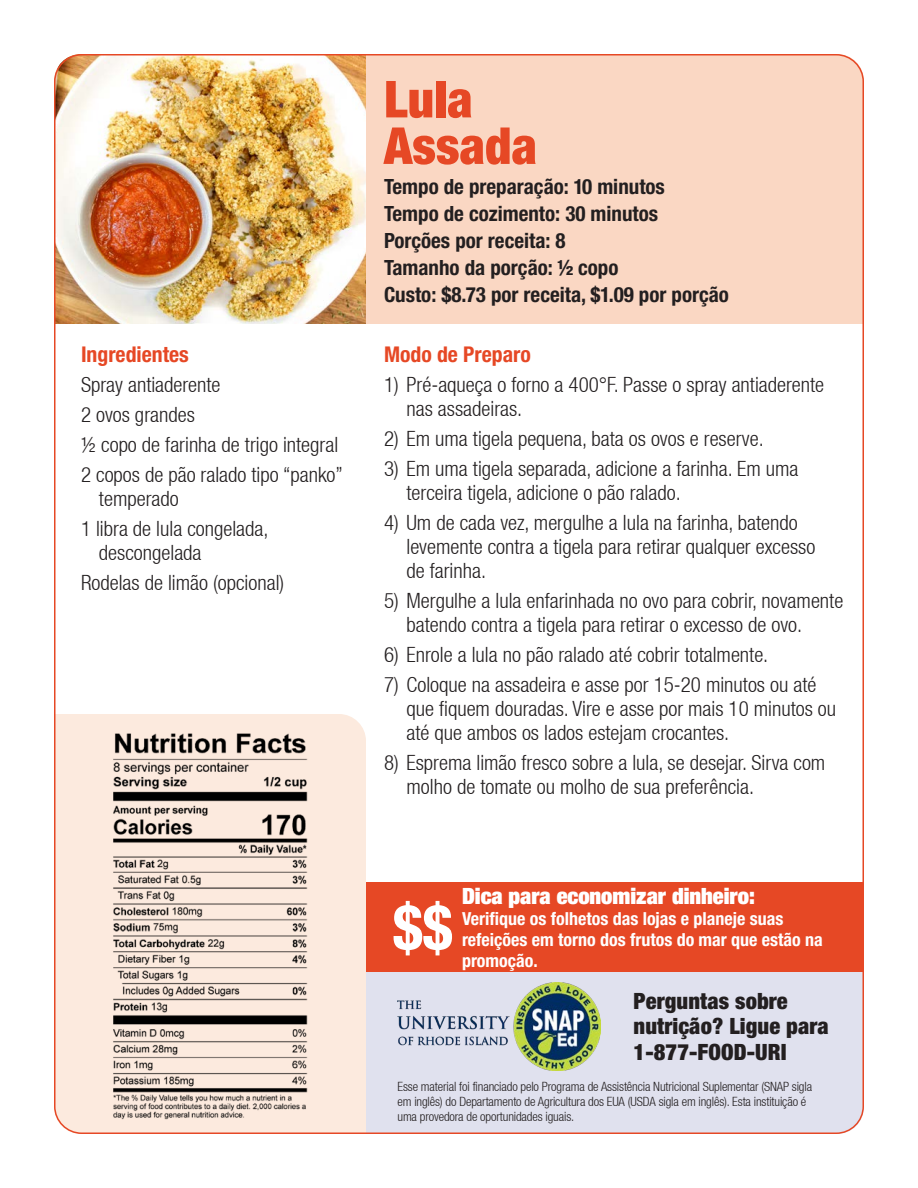
<style>
.page{position:relative;width:918px;height:1188px;background:#fff}
.page>*{position:absolute;margin:0;border:0;box-sizing:border-box;transform-origin:0 0}
.t1{font:700 condensed 62.1px "Helvetica Neue LT Pro";color:#fff}
.Recipe_Title{font:900 condensed 51px/46.5px "Helvetica Neue LT Pro";color:#e64825}
.t2{font:900 condensed 22.5px/25.5px "Helvetica Neue LT Pro";letter-spacing:.005em;color:#231f20}
.t3{font:900 condensed 22.5px "Helvetica Neue LT Pro";color:#fff}
.t4{font:700 condensed 21.75px "Helvetica Neue LT Pro";color:#e64825}
.Directions_lists{font:300 condensed 21px/24px "Helvetica Neue LT";color:#231f20}
.Ingredients_list{font:300 condensed 21px/24px "Helvetica Neue LT";color:#231f20}
.Recipe_details{font:700 condensed 21px "Helvetica Neue LT Pro";color:#231f20}
.t5{font:700 condensed 18px/21px "Helvetica Neue LT Pro";color:#fff}
.t6{font:300 condensed 12.75px "Helvetica Neue LT";letter-spacing:-.01em;color:#231f20}
</style>
<div class="page">
<div style="left:54px;top:714px;width:312px;height:420px;background:#fceade"></div>
<img style="left:54px;top:54px;width:312px;height:270px">
<div style="left:366px;top:54px;width:498px;height:270px;background:#fad7c3"></div>
<div style="left:366px;top:882px;width:498px;height:90px;background:#e64825"></div>
<div style="left:366px;top:972px;width:498px;height:162px;background:#e0e1ee"></div>
<img style="left:398px;top:983px;width:202px;height:88px">
<img style="left:110px;top:730px;width:199px;height:390px">
<p class="t4" style="left:81px;top:342px;width:109px">Ingredientes</p>
<p class="Ingredients_list" style="left:81px;top:372px;width:141px">Spray antiaderente</p>
<p class="Ingredients_list" style="left:81px;top:402px;width:115px">2 ovos grandes</p>
<p class="Ingredients_list" style="left:81px;top:432px;width:259px">½ copo de farinha de trigo integral</p>
<p class="Ingredients_list" style="left:99px;top:462px;width:245px;text-indent:-18px">2 copos de pão ralado tipo “panko” temperado</p>
<p class="Ingredients_list" style="left:99px;top:516px;width:171px;text-indent:-18px">1 libra de lula congelada, descongelada</p>
<p class="Ingredients_list" style="left:81px;top:570px;width:205px">Rodelas de limão (opcional)</p>
<p class="Recipe_Title" style="left:384px;top:75px;width:155px">Lula<br>Assada</p>
<p class="Recipe_details" style="left:384px;top:174px;width:282px">Tempo de preparação: 10 minutos</p>
<p class="Recipe_details" style="left:384px;top:201px;width:276px">Tempo de cozimento: 30 minutos</p>
<p class="Recipe_details" style="left:384px;top:228px;width:183px">Porções por receita: 8</p>
<p class="Recipe_details" style="left:384px;top:255px;width:236px">Tamanho da porção: ½ copo</p>
<p class="Recipe_details" style="left:384px;top:282px;width:346px">Custo: $8.73 por receita, $1.09 por porção</p>
<p class="t4" style="left:384px;top:342px;width:148px">Modo de Preparo</p>
<p class="Directions_lists" style="left:406px;top:372px;width:419px;text-indent:-22px">1) Pré-aqueça o forno a 400°F. Passe o spray antiaderente nas assadeiras.</p>
<p class="Directions_lists" style="left:384px;top:426px;width:381px">2) Em uma tigela pequena, bata os ovos e reserve.</p>
<p class="Directions_lists" style="left:406px;top:456px;width:394px;text-indent:-22px">3) Em uma tigela separada, adicione a farinha. Em uma terceira tigela, adicione o pão ralado.</p>
<p class="Directions_lists" style="left:406px;top:510px;width:410px;text-indent:-22px">4) Um de cada vez, mergulhe a lula na farinha, batendo levemente contra a tigela para retirar qualquer excesso de farinha.</p>
<p class="Directions_lists" style="left:406px;top:588px;width:438px;text-indent:-22px">5) Mergulhe a lula enfarinhada no ovo para cobrir, novamente batendo contra a tigela para retirar o excesso de ovo.</p>
<p class="Directions_lists" style="left:384px;top:642px;width:386px">6) Enrole a lula no pão ralado até cobrir totalmente.</p>
<p class="Directions_lists" style="left:406px;top:672px;width:431px;text-indent:-22px">7) Coloque na assadeira e asse por 15-20 minutos ou até que fiquem douradas. Vire e asse por mais 10 minutos ou até que ambos os lados estejam crocantes.</p>
<p class="Directions_lists" style="left:406px;top:750px;width:420px;text-indent:-22px">8) Esprema limão fresco sobre a lula, se desejar. Sirva com molho de tomate ou molho de sua preferência.</p>
<p class="t1" style="left:393px;top:891px;width:61px">$$</p>
<p class="t3" style="left:462px;top:881px;width:294px">Dica para economizar dinheiro:</p>
<p class="t5" style="left:462px;top:908px;width:362px">Verifique os folhetos das lojas e planeje suas refeições em torno dos frutos do mar que estão na promoção.</p>
<p class="t2" style="left:634px;top:988px;width:197px">Perguntas sobre nutrição? Ligue para<br>1-877-FOOD-URI</p>
<p class="t6" style="left:398px;top:1079px;width:416px">Esse material foi financiado pelo Programa de Assistência Nutricional Suplementar (SNAP sigla</p>
<p class="t6" style="left:398px;top:1094px;width:410px">em inglês) do Departamento de Agricultura dos EUA (USDA sigla em inglês). Esta instituição é</p>
<p class="t6" style="left:398px;top:1109px;width:178px">uma provedora de oportunidades iguais.</p>
</div>
